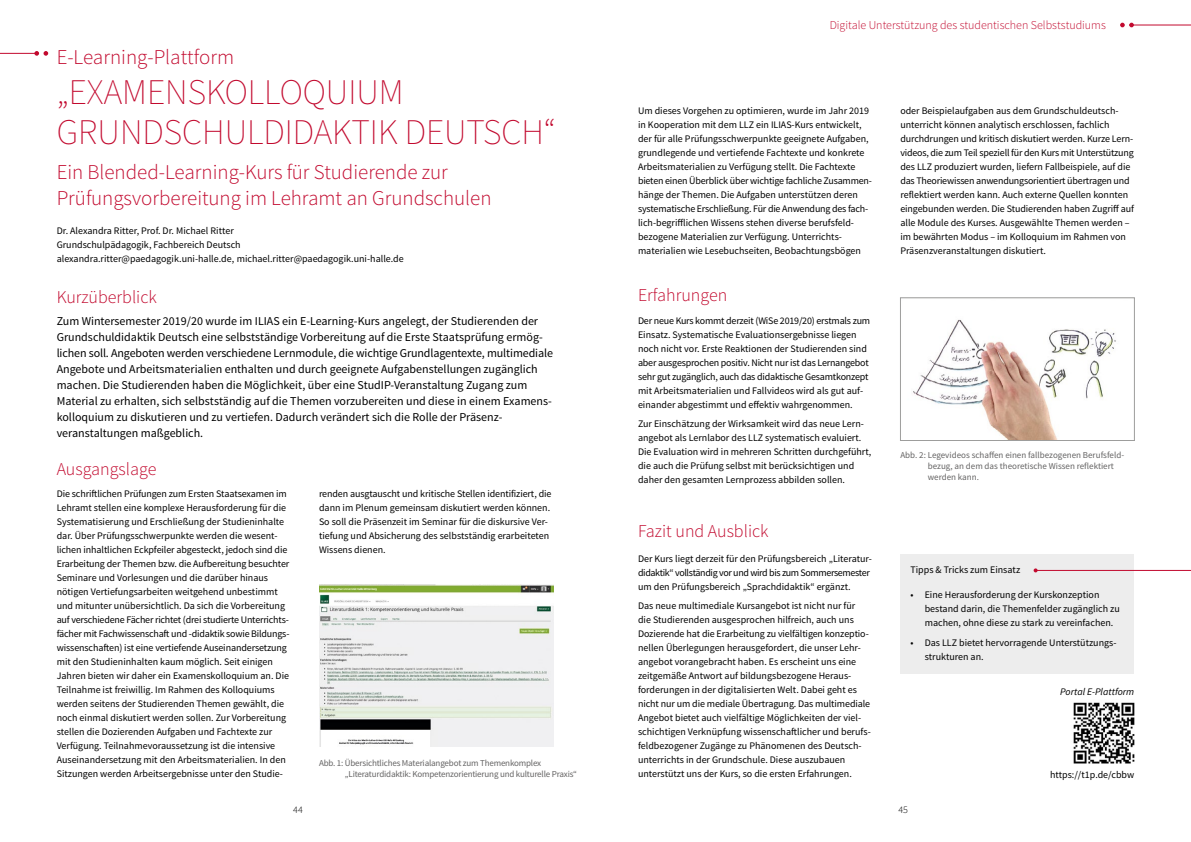
<style>
.page{position:relative;width:1191px;height:842px;background:#fff}
.page>*{position:absolute;margin:0;border:0;box-sizing:border-box;transform-origin:0 0}
.t1{font:200 36px/40px "Source Sans Pro";color:#c2092e}
.t2{font:300 21px/26px "Source Sans Pro";color:#c2092e}
.t3{font:300 18px "Source Sans Pro";color:#c2092e}
.t4{font:12px/16px "Source Sans Pro";color:#000}
.t5{font:300 12px "Source Sans Pro";color:#c2092e}
.t6{font:10px/14px "Source Sans Pro";color:#000}
.t7{font:italic 10px "Source Sans Pro";color:#000}
.t8{font:300 10px "Source Sans Pro";color:#000}
.t9{font:9px/11px "Source Sans Pro";letter-spacing:-.02em;color:#646363}
.t10{font:9px/11px "Source Sans Pro";color:#646363}
</style>
<div class="page">
<hr style="left:1129px;top:25px;width:62px;height:1px;background:#c2092e">
<svg style="left:1120px;top:23px;width:13px;height:4px"></svg>
<hr style="left:0;top:53px;width:38px;height:1px;background:#c2092e">
<svg style="left:34px;top:51px;width:14px;height:5px"></svg>
<img style="left:913px;top:319px;width:203px;height:120px">
<div style="left:900px;top:298px;width:234px;height:143px;border:1px solid #9d9d9c"></div>
<img style="left:1073px;top:702px;width:62px;height:62px">
<img style="left:319px;top:584px;width:234px;height:162px">
<hr style="left:1035px;top:570px;width:156px;height:1px;background:#c2092e">
<div style="left:900px;top:554px;width:234px;height:119px;background:#ededed"></div>
<h2 class="t2" style="left:57px;top:44px;width:179px">E-Learning-Plattform</h2>
<h1 class="t1" style="left:57px;top:72px;width:501px">„EXAMENSKOLLOQUIUM<br>GRUNDSCHULDIDAKTIK DEUTSCH“</h1>
<h2 class="t2" style="left:57px;top:159px;width:436px">Ein Blended-Learning-Kurs für Studierende zur<br>Prüfungsvorbereitung im Lehramt an Grundschulen</h2>
<p class="t6" style="left:57px;top:223px;width:348px">Dr. Alexandra Ritter, Prof. Dr. Michael Ritter<br>Grundschulpädagogik, Fachbereich Deutsch alexandra.ritter@paedagogik.uni-halle.de, michael.ritter@paedagogik.uni-halle.de</p>
<h3 class="t3" style="left:57px;top:286px;width:102px">Kurzüberblick</h3>
<p class="t4" style="left:57px;top:313px;width:498px">Zum Wintersemester 2019/20 wurde im ILIAS ein E-Learning-Kurs angelegt, der Studierenden der Grundschuldidaktik Deutsch eine selbstständige Vorbereitung auf die Erste Staatsprüfung ermög&shy;lichen soll. Angeboten werden verschiedene Lernmodule, die wichtige Grundlagentexte, multimediale Angebote und Arbeitsmaterialien enthalten und durch geeignete Aufgabenstellungen zugänglich machen. Die Studierenden haben die Möglichkeit, über eine StudIP-Veranstaltung Zugang zum Material zu erhalten, sich selbstständig auf die Themen vorzubereiten und diese in einem Examens&shy;kolloquium zu diskutieren und zu vertiefen. Dadurch verändert sich die Rolle der Präsenz&shy;veranstaltungen maßgeblich.</p>
<h3 class="t3" style="left:57px;top:458px;width:101px">Ausgangslage</h3>
<p class="t6" style="left:57px;top:487px;width:234px">Die schriftlichen Prüfungen zum Ersten Staatsexamen im Lehramt stellen eine komplexe Herausforderung für die Systematisierung und Erschließung der Studieninhalte dar. Über Prüfungsschwerpunkte werden die wesent&shy;lichen inhaltlichen Eckpfeiler abgesteckt, jedoch sind die Erarbeitung der Themen bzw. die Aufbereitung besuchter Seminare und Vorlesungen und die darüber hinaus nötigen Vertiefungsarbeiten weitgehend unbestimmt und mitunter unübersichtlich. Da sich die Vorbereitung auf verschiedene Fächer richtet (drei studierte Unterrichts&shy;fächer mit Fachwissenschaft und -didaktik sowie Bildungs&shy;wissenschaften) ist eine vertiefende Auseinandersetzung mit den Studieninhalten kaum möglich. Seit einigen Jahren bieten wir daher ein Examenskolloquium an. Die Teilnahme ist freiwillig. Im Rahmen des Kolloquiums werden seitens der Studierenden Themen gewählt, die noch einmal diskutiert werden sollen. Zur Vorbereitung stellen die Dozierenden Aufgaben und Fachtexte zur Verfügung. Teilnahmevoraussetzung ist die intensive Auseinandersetzung mit den Arbeitsmaterialien. In den Sitzungen werden Arbeitsergebnisse unter den Studie-</p>
<p class="t6" style="left:319px;top:487px;width:234px">renden ausgtauscht und kritische Stellen identifiziert, die dann im Plenum gemeinsam diskutiert werden können.<br>So soll die Präsenzeit im Seminar für die diskursive Ver&shy;tiefung und Absicherung des selbstständig erarbeiteten Wissens dienen.</p>
<p class="t9" style="left:345px;top:758px;width:234px;text-indent:-26px">Abb. 1: Übersichtliches Materialangebot zum Themenkomplex „Literaturdidaktik: Kompetenzorientierung und kulturelle Praxis“</p>
<p class="t5" style="left:829px;top:18px;width:278px">Digitale Unterstützung des studentischen Selbststudiums</p>
<p class="t6" style="left:638px;top:104px;width:235px">Um dieses Vorgehen zu optimieren, wurde im Jahr 2019 in Kooperation mit dem LLZ ein ILIAS-Kurs entwickelt, der für alle Prüfungsschwerpunkte geeignete Aufgaben, grundlegende und vertiefende Fachtexte und konkrete Arbeitsmaterialien zu Verfügung stellt. Die Fachtexte bieten einen Überblick über wichtige fachliche Zusammen&shy;hänge der Themen. Die Aufgaben unterstützen deren systematische Erschließung. Für die Anwendung des fach&shy;lich-begrifflichen Wissens stehen diverse berufsfeld&shy;bezogene Materialien zur Verfügung. Unterrichts&shy;materialien wie Lesebuchseiten, Beobachtungsbögen</p>
<p class="t6" style="left:900px;top:104px;width:235px">oder Beispielaufgaben aus dem Grundschuldeutsch&shy;unterricht können analytisch erschlossen, fachlich durchdrungen und kritisch diskutiert werden. Kurze Lern&shy;videos, die zum Teil speziell für den Kurs mit Unterstützung des LLZ produziert wurden, liefern Fallbeispiele, auf die das Theoriewissen anwendungsorientiert übertragen und reflektiert werden kann. Auch externe Quellen konnten eingebunden werden. Die Studierenden haben Zugriff auf alle Module des Kurses. Ausgewählte Themen werden – im bewährten Modus – im Kolloquium im Rahmen von Präsenzveranstaltungen diskutiert.</p>
<h3 class="t3" style="left:638px;top:284px;width:91px">Erfahrungen</h3>
<p class="t6" style="left:638px;top:313px;width:234px">Der neue Kurs kommt derzeit (WiSe 2019/20) erstmals zum Einsatz. Systematische Evaluationsergebnisse liegen noch nicht vor. Erste Reaktionen der Studierenden sind aber ausgesprochen positiv. Nicht nur ist das Lernangebot sehr gut zugänglich, auch das didaktische Gesamtkonzept mit Arbeitsmaterialien und Fallvideos wird als gut auf&shy;einander abgestimmt und effektiv wahrgenommen.</p>
<p class="t6" style="left:638px;top:417px;width:235px">Zur Einschätzung der Wirksamkeit wird das neue Lern&shy;angebot als Lernlabor des LLZ systematisch evaluiert.<br>Die Evaluation wird in mehreren Schritten durchgeführt, die auch die Prüfung selbst mit berücksichtigen und daher den gesamten Lernprozess abbilden sollen.</p>
<h3 class="t3" style="left:638px;top:520px;width:132px">Fazit und Ausblick</h3>
<p class="t6" style="left:638px;top:552px;width:235px">Der Kurs liegt derzeit für den Prüfungsbereich „Literatur&shy;didaktik“ vollständig vor und wird bis zum Sommersemester um den Prüfungsbereich „Sprachdidaktik“ ergänzt.</p>
<p class="t6" style="left:638px;top:599px;width:234px">Das neue multimediale Kursangebot ist nicht nur für<br>die Studierenden ausgesprochen hilfreich, auch uns Dozierende hat die Erarbeitung zu vielfältigen konzeptio&shy;nellen Überlegungen herausgefordert, die unser Lehr&shy;angebot vorangebracht haben. Es erscheint uns eine zeitgemäße Antwort auf bildungsbezogene Heraus&shy;forderungen in der digitalisierten Welt. Dabei geht es nicht nur um die mediale Übertragung. Das multimediale Angebot bietet auch vielfältige Möglichkeiten der viel&shy;schichtigen Verknüpfung wissenschaftlicher und berufs&shy;feldbezogener Zugänge zu Phänomenen des Deutsch&shy;unterrichts in der Grundschule. Diese auszubauen unterstützt uns der Kurs, so die ersten Erfahrungen.</p>
<p class="t10" style="left:927px;top:450px;width:198px;text-indent:-27px">Abb. 2: Legevideos schaffen einen fallbezogenen Berufsfeld&shy;bezug, an dem das theoretische Wissen reflektiert werden kann.</p>
<p class="t6" style="left:910px;top:563px;width:111px">Tipps &amp; Tricks zum Einsatz</p>
<p class="t6" style="left:924px;top:588px;width:197px;text-indent:-14px">• Eine Herausforderung der Kurskonzeption bestand darin, die Themenfelder zugänglich zu machen, ohne diese zu stark zu vereinfachen.</p>
<p class="t6" style="left:924px;top:636px;width:193px;text-indent:-14px">• Das LLZ bietet hervorragende Unterstützungs&shy;strukturen an.</p>
<p class="t7" style="left:1060px;top:686px;width:75px">Portal E-Plattform</p>
<p class="t6" style="left:1050px;top:767px;width:86px">https://t1p.de/cbbw</p>
<p class="t8" style="left:293px;top:804px;width:11px">44</p>
<p class="t8" style="left:898px;top:804px;width:11px">45</p>
</div>
